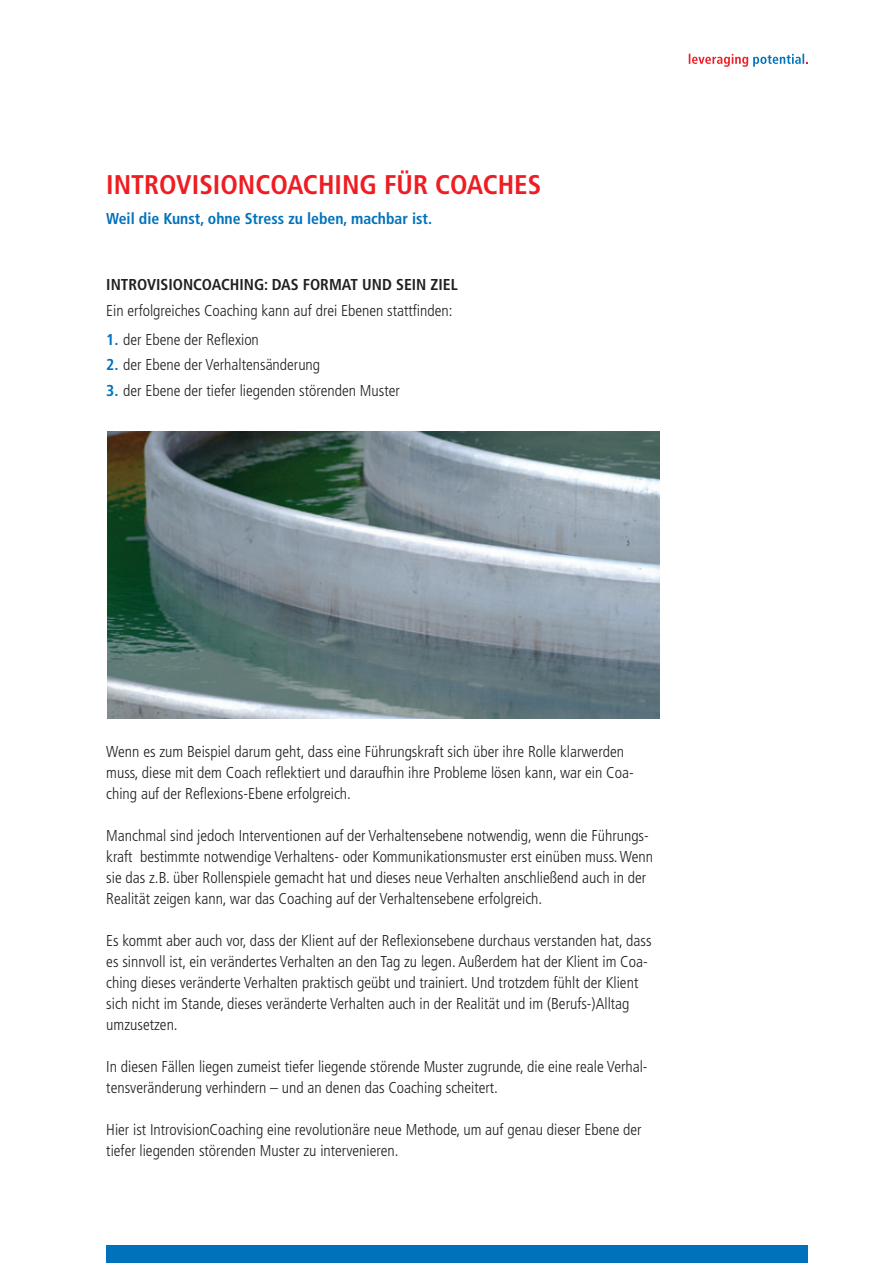
<style>
.page{position:relative;width:893px;height:1263px;background:#fff}
.page>*{position:absolute;margin:0;border:0;box-sizing:border-box;transform-origin:0 0}
.t1{font:700 condensed 27px "Frutiger";color:#ee1d23}
.t2{font:300 condensed 15.75px/21px "Frutiger";color:#231f20}
.t3{font:700 condensed 15.75px "Frutiger";color:#0072bc}
.t4{font:700 condensed 15.75px "Frutiger";color:#231f20}
.s1{font-weight:700;color:#0072bc}
</style>
<div class="page">
<svg style="left:689px;top:54px;width:119px;height:13px"></svg>
<div style="left:106px;top:1245px;width:702px;height:18px;background:#0072bc"></div>
<img style="left:107px;top:431px;width:552px;height:288px">
<h1 class="t1" style="left:106px;top:168px;width:436px">INTROVISIONCOACHING FÜR COACHES</h1>
<p class="t3" style="left:106px;top:209px;width:327px">Weil die Kunst, ohne Stress zu leben, machbar ist.</p>
<p class="t4" style="left:106px;top:276px;width:353px">INTROVISIONCOACHING: DAS FORMAT UND SEIN ZIEL</p>
<p class="t2" style="left:106px;top:300px;width:348px">Ein erfolgreiches Coaching kann auf drei Ebenen stattfinden:</p>
<p class="t2" style="left:106px;top:329px;width:154px"><span class="s1">1.</span> der Ebene der Reflexion</p>
<p class="t2" style="left:106px;top:355px;width:215px"><span class="s1">2.</span> der Ebene der Verhaltensänderung</p>
<p class="t2" style="left:106px;top:380px;width:295px"><span class="s1">3.</span> der Ebene der tiefer liegenden störenden Muster</p>
<p class="t2" style="left:106px;top:741px;width:529px">Wenn es zum Beispiel darum geht, dass eine Führungskraft sich über ihre Rolle klarwerden muss, diese mit dem Coach reflektiert und daraufhin ihre Probleme lösen kann, war ein Coa&shy;ching auf der Reflexions-Ebene erfolgreich.</p>
<p class="t2" style="left:106px;top:825px;width:548px">Manchmal sind jedoch Interventionen auf der Verhaltensebene notwendig, wenn die Führungs&shy;kraft bestimmte notwendige Verhaltens- oder Kommunikationsmuster erst einüben muss. Wenn sie das z.B. über Rollenspiele gemacht hat und dieses neue Verhalten anschließend auch in der Realität zeigen kann, war das Coaching auf der Verhaltensebene erfolgreich.</p>
<p class="t2" style="left:106px;top:930px;width:547px">Es kommt aber auch vor, dass der Klient auf der Reflexionsebene durchaus verstanden hat, dass es sinnvoll ist, ein verändertes Verhalten an den Tag zu legen. Außerdem hat der Klient im Coa&shy;ching dieses veränderte Verhalten praktisch geübt und trainiert. Und trotzdem fühlt der Klient sich nicht im Stande, dieses veränderte Verhalten auch in der Realität und im (Berufs-)Alltag umzusetzen.</p>
<p class="t2" style="left:106px;top:1056px;width:543px">In diesen Fällen liegen zumeist tiefer liegende störende Muster zugrunde, die eine reale Verhal&shy;tensveränderung verhindern – und an denen das Coaching scheitert.</p>
<p class="t2" style="left:106px;top:1119px;width:537px">Hier ist IntrovisionCoaching eine revolutionäre neue Methode, um auf genau dieser Ebene der tiefer liegenden störenden Muster zu intervenieren.</p>
</div>
